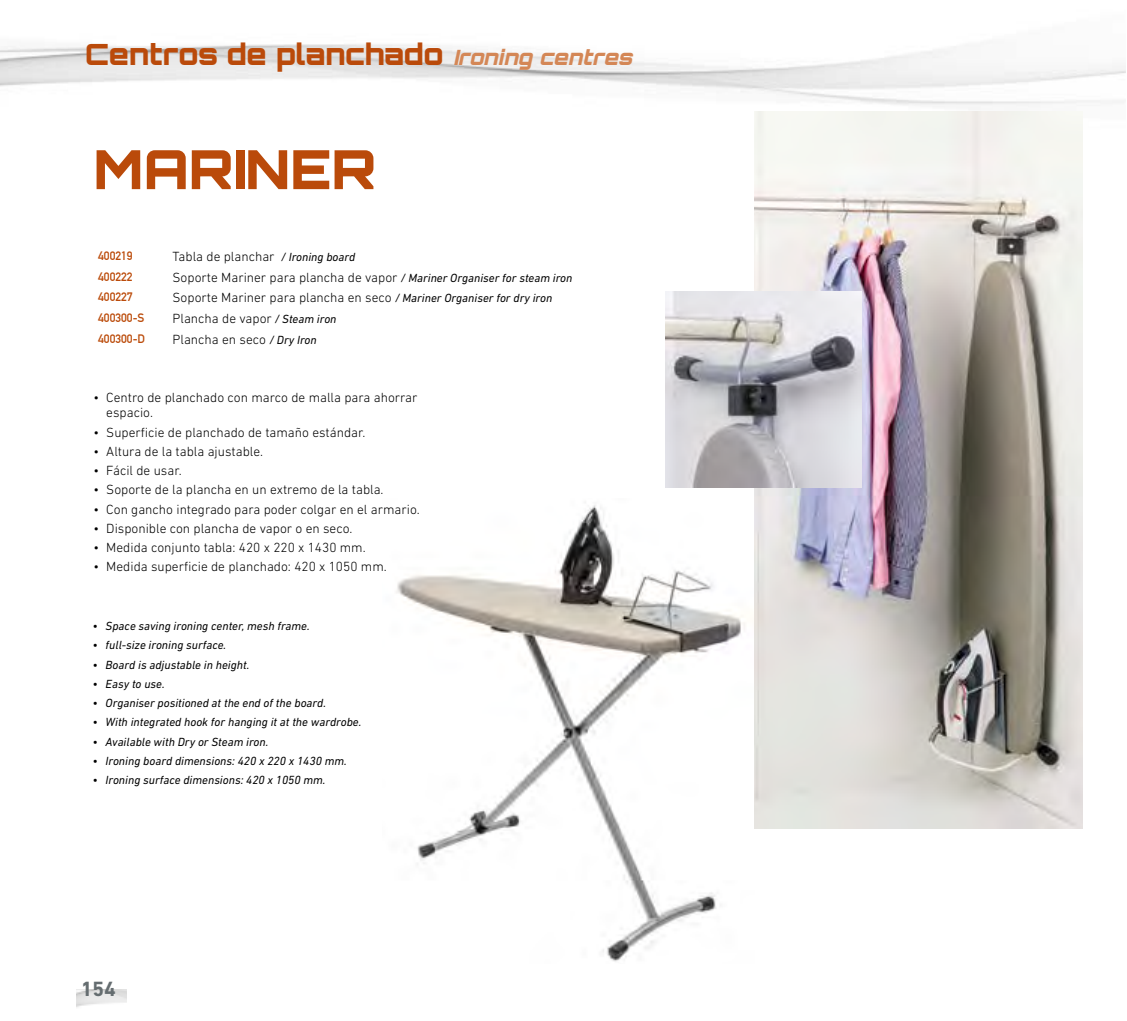
<style>
.page{position:relative;width:1127px;height:1021px;background:#fff}
.page>*{position:absolute;margin:0;border:0;box-sizing:border-box;transform-origin:0 0}
.t1{font:900 54px "Orbitron";color:#ba4a0a}
.t2{font:900 29.25px "Orbitron";color:#ba4a0a}
.t3{font:700 21px "DIN Next LT Pro";color:#656d70}
.t4{font:300 13.5px/20.7px "DIN Next LT Pro";color:#000}
.t5{font:italic 12px "DIN Next LT Pro";color:#000}
.t6{font:700 12px/20.7px "DIN Alternate";color:#bb4b0a}
.s1{font-style:italic;font-size:21px;color:#d48756}
.s2{font-weight:400;font-style:italic;font-size:12px}
</style>
<div class="page">
<img style="left:77px;top:989px;width:49px;height:18px">
<img style="left:396px;top:498px;width:359px;height:464px">
<img style="left:755px;top:112px;width:328px;height:716px">
<img style="left:665px;top:291px;width:196px;height:196px">
<h2 class="t2" style="left:85px;top:36px;width:554px">Centros de planchado <span class="s1">Ironing centres</span></h2>
<h1 class="t1" style="left:94px;top:137px;width:284px">MARINER</h1>
<p class="t6" style="left:98px;top:245px;width:49px">400219<br>400222<br>400227<br>400300-S<br>400300-D</p>
<p class="t4" style="left:173px;top:246px;width:401px">Tabla de planchar <span class="s2">/ Ironing board<br></span>Soporte Mariner para plancha de vapor <span class="s2">/ Mariner Organiser for steam iron </span>Soporte Mariner para plancha en seco <span class="s2">/ Mariner Organiser for dry iron </span>Plancha de vapor <span class="s2">/ Steam iron<br></span>Plancha en seco <span class="s2">/ Dry Iron</span></p>
<p class="t4" style="left:106px;top:390px;width:313px;line-height:15px;text-indent:-13px">• Centro de planchado con marco de malla para ahorrar espacio.</p>
<p class="t4" style="left:94px;top:421px;width:273px">• Superficie de planchado de tamaño estándar.</p>
<p class="t4" style="left:94px;top:440px;width:171px">• Altura de la tabla ajustable.</p>
<p class="t4" style="left:94px;top:460px;width:90px">• Fácil de usar.</p>
<p class="t4" style="left:94px;top:479px;width:291px">• Soporte de la plancha en un extremo de la tabla.</p>
<p class="t4" style="left:94px;top:498px;width:328px">• Con gancho integrado para poder colgar en el armario.</p>
<p class="t4" style="left:94px;top:517px;width:260px">• Disponible con plancha de vapor o en seco.</p>
<p class="t4" style="left:94px;top:537px;width:274px">• Medida conjunto tabla: 420 x 220 x 1430 mm.</p>
<p class="t4" style="left:94px;top:556px;width:295px">• Medida superficie de planchado: 420 x 1050 mm.</p>
<p class="t5" style="left:93px;top:619px;width:218px">• Space saving ironing center, mesh frame.</p>
<p class="t5" style="left:93px;top:638px;width:135px">• full-size ironing surface.</p>
<p class="t5" style="left:93px;top:657px;width:158px">• Board is adjustable in height.</p>
<p class="t5" style="left:93px;top:677px;width:73px">• Easy to use.</p>
<p class="t5" style="left:93px;top:696px;width:235px">• Organiser positioned at the end of the board.</p>
<p class="t5" style="left:93px;top:715px;width:270px">• With integrated hook for hanging it at the wardrobe.</p>
<p class="t5" style="left:93px;top:734px;width:177px">• Available with Dry or Steam iron.</p>
<p class="t5" style="left:93px;top:754px;width:256px">• Ironing board dimensions: 420 x 220 x 1430 mm.</p>
<p class="t5" style="left:93px;top:773px;width:234px">• Ironing surface dimensions: 420 x 1050 mm.</p>
<h3 class="t3" style="left:81px;top:976px;width:37px">154</h3>
</div>
